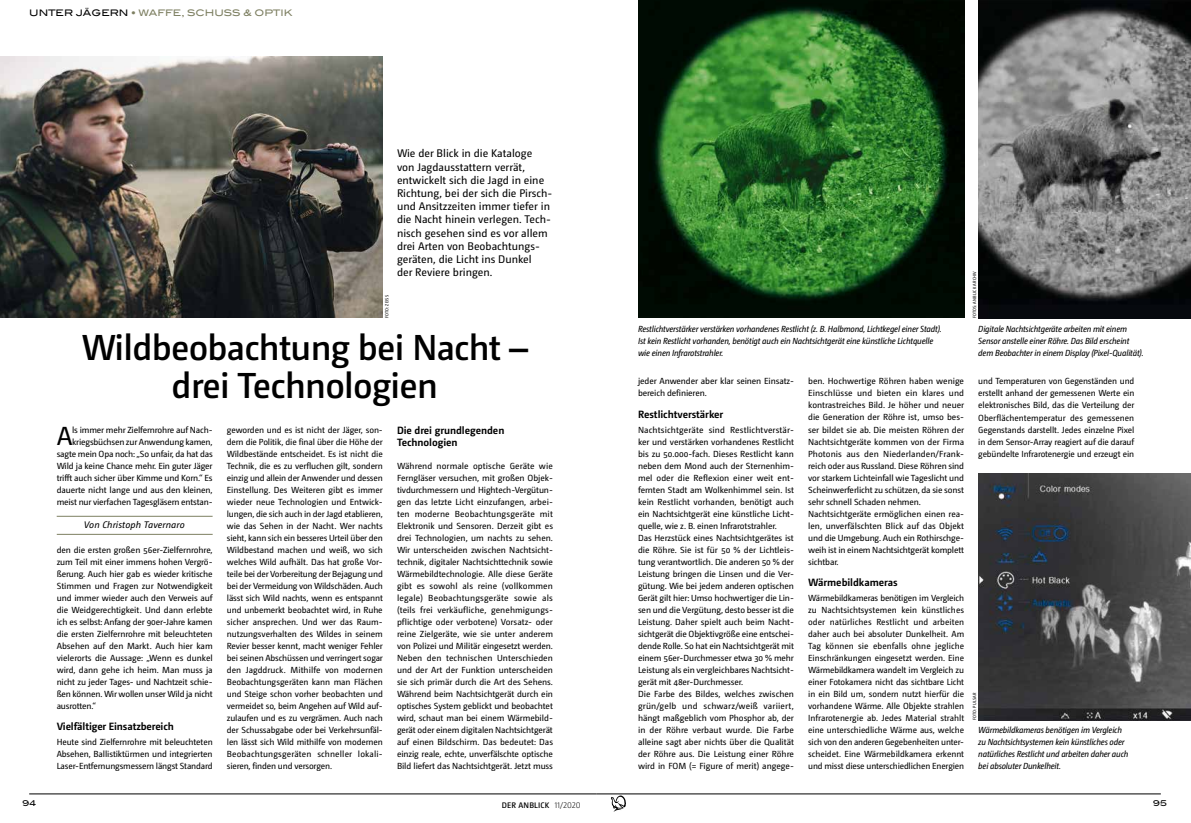
<style>
.page{position:relative;width:1191px;height:823px;background:#fff}
.page>*{position:absolute;margin:0;border:0;box-sizing:border-box;transform-origin:0 0}
.t1{font:600 36px/37.8px "Camingo Dos Pro";letter-spacing:-.02em;color:#000;text-align:center}
.t2{font:26.1px "Camingo Dos Pro";color:#000}
.t3{font:11px/13.2px "Camingo Dos Pro";color:#000}
.t4{font:700 10.5px/12.6px "Camingo Dos Pro";letter-spacing:-.005em;color:#000}
.t5{font:italic 9.5px "Camingo Dos Pro";letter-spacing:.01em;color:#000}
.t6{font:500 9px "Blair ITC";color:#7d7f61}
.t7{font:8.8px/12px "Camingo Dos Pro";letter-spacing:-.01em;color:#000;text-align:justify}
.t8{font:italic 8.8px/12px "Camingo Dos Pro S Cd";letter-spacing:-.015em;color:#000}
.t9{font:600 8px "Camingo Dos Pro";letter-spacing:.025em;color:#000}
.t10{font:500 8px "Blair ITC";color:#000}
.t11{font:4.5px "Camingo Dos Pro S Cd";letter-spacing:.045em;color:#000}
.s1{color:#000}
.s2{font-weight:300}
</style>
<div class="page">
<hr style="left:596px;top:793px;width:564px;height:1px;background:#000">
<hr style="left:29px;top:793px;width:567px;height:1px;background:#000">
<svg style="left:611px;top:795px;width:15px;height:16px"></svg>
<img style="left:638px;top:0;width:326px;height:317px">
<img style="left:978px;top:473px;width:213px;height:246px">
<img style="left:0;top:57px;width:383px;height:260px">
<hr style="left:57px;top:515px;width:156px;height:1px;background:#7d7f61">
<hr style="left:57px;top:533px;width:156px;height:1px;background:#7d7f61">
<img style="left:978px;top:0;width:213px;height:318px">
<p class="t6" style="left:29px;top:8px;width:265px"><span class="s1">UNTER JÄGERN</span> • WAFFE, SCHUSS &amp; OPTIK</p>
<p class="t11" style="left:384px;top:317px;width:24px;rotate:-90deg">FOTO: ZEISS</p>
<p class="t3" style="left:397px;top:147px;width:157px">Wie der Blick in die Kataloge von Jagdausstattern verrät, entwickelt sich die Jagd in eine<br>Richtung, bei der sich die Pirsch&shy;und Ansitzzeiten immer tiefer in die Nacht hinein verlegen. Tech&shy;nisch gesehen sind es vor allem drei Arten von Beobachtungs&shy;geräten, die Licht ins Dunkel<br>der Reviere bringen.</p>
<h1 class="t1" style="left:81px;top:328px;width:448px">Wildbeobachtung bei Nacht – drei Technologien</h1>
<p class="t7" style="left:57px;top:423px;width:157px;text-align:right">ls immer mehr Zielfernrohre auf Nach&shy;kriegsbüchsen zur Anwendung kamen, sagte mein Opa noch: „So unfair, da hat das Wild ja keine Chance mehr. Ein guter Jäger trifft auch sicher über Kimme und Korn.“ Es dauerte nicht lange und aus den kleinen, meist nur vierfachen Tagesgläsern entstan-</p>
<p class="t7" style="left:57px;top:543px;width:157px">den die ersten großen 56er-Zielfernrohre, zum Teil mit einer immens hohen Vergrö&shy;ßerung. Auch hier gab es wieder kritische Stimmen und Fragen zur Notwendigkeit und immer wieder auch den Verweis auf die Weidgerechtigkeit. Und dann erlebte ich es selbst: Anfang der 90er-Jahre kamen die ersten Zielfernrohre mit beleuchteten Absehen auf den Markt. Auch hier kam vielerorts die Aussage: „Wenn es dunkel wird, dann gehe ich heim. Man muss ja nicht zu jeder Tages- und Nachtzeit schie&shy;ßen können. Wir wollen unser Wild ja nicht ausrotten.“</p>
<p class="t4" style="left:57px;top:719px;width:119px">Vielfältiger Einsatzbereich</p>
<p class="t7" style="left:57px;top:735px;width:157px">Heute sind Zielfernrohre mit beleuchteten Absehen, Ballistiktürmen und integrierten Laser-Entfernungsmessern längst Standard</p>
<h2 class="t2" style="left:57px;top:420px;width:17px">A</h2>
<p class="t5" style="left:84px;top:518px;width:102px">Von Christoph Tavernaro</p>
<p class="t7" style="left:227px;top:423px;width:157px;text-align:left">geworden und es ist nicht der Jäger, son&shy;dern die Politik, die final über die Höhe der Wildbestände entscheidet. Es ist nicht die Technik, die es zu verfluchen gilt, sondern einzig und allein der Anwender und dessen Einstellung. Des Weiteren gibt es immer wieder neue Technologien und Entwick&shy;lungen, die sich auch in der Jagd etablieren, wie das Sehen in der Nacht. Wer nachts sieht, kann sich ein besseres Urteil über den Wildbestand machen und weiß, wo sich welches Wild aufhält. Das hat große Vor&shy;teile bei der Vorbereitung der Bejagung und bei der Vermeidung von Wildschäden. Auch lässt sich Wild nachts, wenn es entspannt und unbemerkt beobachtet wird, in Ruhe sicher ansprechen. Und wer das Raum&shy;nutzungsverhalten des Wildes in seinem Revier besser kennt, macht weniger Fehler bei seinen Abschüssen und verringert sogar den Jagddruck. Mithilfe von modernen Beobachtungsgeräten kann man Flächen und Steige schon vorher beobachten und vermeidet so, beim Angehen auf Wild auf&shy;zulaufen und es zu vergrämen. Auch nach der Schussabgabe oder bei Verkehrsunfäl&shy;len lässt sich Wild mithilfe von modernen Beobachtungsgeräten schneller lokali&shy;sieren, finden und versorgen.</p>
<p class="t4" style="left:397px;top:423px;width:109px">Die drei grundlegenden<br>Technologien</p>
<p class="t7" style="left:397px;top:459px;width:157px">Während normale optische Geräte wie Ferngläser versuchen, mit großen Objek&shy;tivdurchmessern und Hightech-Vergütun&shy;gen das letzte Licht einzufangen, arbei&shy;ten moderne Beobachtungsgeräte mit Elektronik und Sensoren. Derzeit gibt es drei Technologien, um nachts zu sehen.<br>Wir unterscheiden zwischen Nachtsicht&shy;technik, digitaler Nachtsichttechnik sowie Wärmebildtechnologie. Alle diese Geräte gibt es sowohl als reine (vollkommen legale) Beobachtungsgeräte sowie als (teils frei verkäufliche, genehmigungs&shy;pflichtige oder verbotene) Vorsatz- oder reine Zielgeräte, wie sie unter anderem von Polizei und Militär eingesetzt werden.<br>Neben den technischen Unterschieden und der Art der Funktion unterscheiden sie sich primär durch die Art des Sehens.<br>Während beim Nachtsichtgerät durch ein optisches System geblickt und beobachtet wird, schaut man bei einem Wärmebild&shy;gerät oder einem digitalen Nachtsichtgerät auf einen Bildschirm. Das bedeutet: Das einzig reale, echte, unverfälschte optische Bild liefert das Nachtsichtgerät. Jetzt muss</p>
<p class="t8" style="left:638px;top:323px;width:305px">Restlichtverstärker verstärken vorhandenes Restlicht (z. B. Halbmond, Lichtkegel einer Stadt).<br>Ist kein Restlicht vorhanden, benötigt auch ein Nachtsichtgerät eine künstliche Lichtquelle wie einen Infrarotstrahler.</p>
<p class="t7" style="left:638px;top:375px;width:157px">jeder Anwender aber klar seinen Einsatz&shy;bereich definieren.</p>
<p class="t4" style="left:638px;top:407px;width:87px">Restlichtverstärker</p>
<p class="t7" style="left:638px;top:423px;width:157px;text-align:left">Nachtsichtgeräte sind Restlichtverstär&shy;ker und verstärken vorhandenes Restlicht bis zu 50.000-fach. Dieses Restlicht kann neben dem Mond auch der Sternenhim&shy;mel oder die Reflexion einer weit ent&shy;fernten Stadt am Wolkenhimmel sein. Ist kein Restlicht vorhanden, benötigt auch ein Nachtsichtgerät eine künstliche Licht&shy;quelle, wie z. B. einen Infrarotstrahler.<br>Das Herzstück eines Nachtsichtgerätes ist die Röhre. Sie ist für 50 % der Lichtleis&shy;tung verantwortlich. Die anderen 50 % der Leistung bringen die Linsen und die Ver&shy;gütung. Wie bei jedem anderen optischen Gerät gilt hier: Umso hochwertiger die Lin&shy;sen und die Vergütung, desto besser ist die Leistung. Daher spielt auch beim Nacht&shy;sichtgerät die Objektivgröße eine entschei&shy;dende Rolle. So hat ein Nachtsichtgerät mit einem 56er-Durchmesser etwa 30 % mehr Leistung als ein vergleichbares Nachtsicht&shy;gerät mit 48er-Durchmesser.<br>Die Farbe des Bildes, welches zwischen grün/gelb und schwarz/weiß variiert, hängt maßgeblich vom Phosphor ab, der in der Röhre verbaut wurde. Die Farbe alleine sagt aber nichts über die Qualität der Röhre aus. Die Leistung einer Röhre wird in FOM (= Figure of merit) angege-</p>
<p class="t7" style="left:808px;top:375px;width:157px;text-align:left">ben. Hochwertige Röhren haben wenige Einschlüsse und bieten ein klares und kontrastreiches Bild. Je höher und neuer die Generation der Röhre ist, umso bes&shy;ser bildet sie ab. Die meisten Röhren der Nachtsichtgeräte kommen von der Firma Photonis aus den Niederlanden/Frank&shy;reich oder aus Russland. Diese Röhren sind vor starkem Lichteinfall wie Tageslicht und Scheinwerferlicht zu schützen, da sie sonst sehr schnell Schaden nehmen.<br>Nachtsichtgeräte ermöglichen einen rea&shy;len, unverfälschten Blick auf das Objekt und die Umgebung. Auch ein Rothirschge&shy;weih ist in einem Nachtsichtgerät komplett sichtbar.</p>
<p class="t4" style="left:808px;top:575px;width:91px">Wärmebildkameras</p>
<p class="t7" style="left:808px;top:591px;width:157px">Wärmebildkameras benötigen im Vergleich zu Nachtsichtsystemen kein künstliches oder natürliches Restlicht und arbeiten daher auch bei absoluter Dunkelheit. Am Tag können sie ebenfalls ohne jegliche Einschränkungen eingesetzt werden. Eine Wärmebildkamera wandelt im Vergleich zu einer Fotokamera nicht das sichtbare Licht in ein Bild um, sondern nutzt hierfür die vorhandene Wärme. Alle Objekte strahlen Infrarotenergie ab. Jedes Material strahlt eine unterschiedliche Wärme aus, welche sich von den anderen Gegebenheiten unter&shy;scheidet. Eine Wärmebildkamera erkennt und misst diese unterschiedlichen Energien</p>
<p class="t11" style="left:972px;top:318px;width:49px;rotate:-90deg">FOTOS: ANBLICK ARCHIV</p>
<p class="t8" style="left:978px;top:323px;width:167px">Digitale Nachtsichtgeräte arbeiten mit einem<br>Sensor anstelle einer Röhre. Das Bild erscheint dem Beobachter in einem Display (Pixel-Qualität).</p>
<p class="t7" style="left:978px;top:375px;width:157px">und Temperaturen von Gegenständen und erstellt anhand der gemessenen Werte ein elektronisches Bild, das die Verteilung der Oberflächentemperatur des gemessenen Gegenstands darstellt. Jedes einzelne Pixel in dem Sensor-Array reagiert auf die darauf gebündelte Infrarotenergie und erzeugt ein</p>
<p class="t11" style="left:972px;top:719px;width:29px;rotate:-90deg">FOTO: PULSAR</p>
<p class="t8" style="left:978px;top:723px;width:152px">Wärmebildkameras benötigen im Vergleich zu Nachtsichtsystemen kein künstliches oder natürliches Restlicht und arbeiten daher auch bei absoluter Dunkelheit.</p>
<p class="t10" style="left:22px;top:798px;width:15px">94</p>
<p class="t9" style="left:502px;top:799px;width:80px">DER ANBLICK <span class="s2">11/2020</span></p>
<p class="t10" style="left:1153px;top:798px;width:16px">95</p>
</div>
